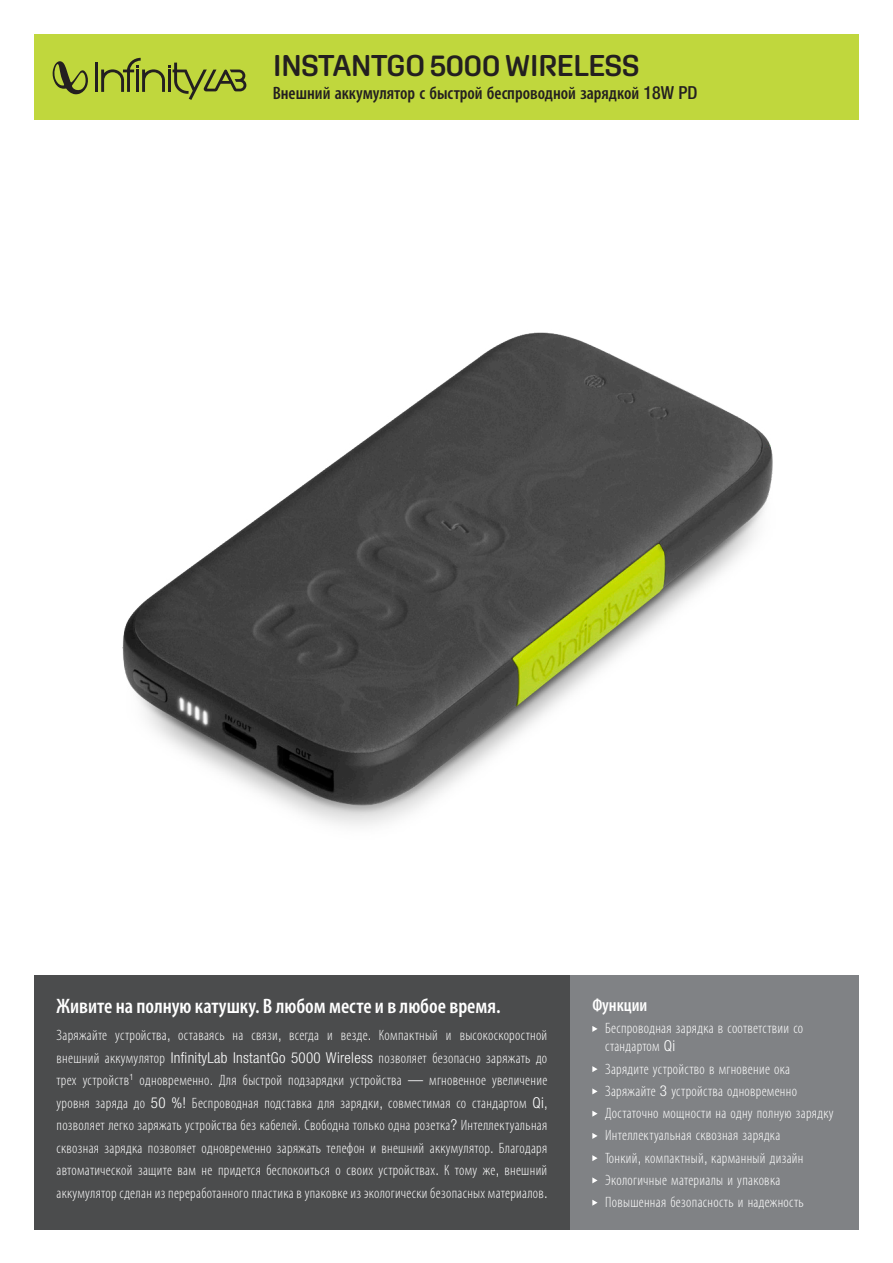
<style>
.page{position:relative;width:893px;height:1263px;background:#fff}
.page>*{position:absolute;margin:0;border:0;box-sizing:border-box;transform-origin:0 0}
.t1{font:600 30px "Aglet Sans";letter-spacing:-.025em;color:#231f20}
.t2{font:600 condensed 21px "Myriad Pro";color:#fff}
.t3{font:600 condensed 18px "Myriad Pro";color:#231f20}
.t4{font:600 condensed 18px "Myriad Pro";color:#fff}
.t5{font:300 condensed 15px/22.5px "Myriad Pro";letter-spacing:.02em;color:#fff}
.s1{font-family:"Helvetica Neue LT Pro";font-weight:500}
.s2{font-family:"Helvetica Neue LT Pro"}
</style>
<div class="page">
<img style="left:122px;top:332px;width:651px;height:494px">
<div style="left:570px;top:975px;width:289px;height:255px;background:#808285"></div>
<svg style="left:592px;top:1026px;width:6px;height:6px"></svg>
<svg style="left:592px;top:1066px;width:6px;height:6px"></svg>
<svg style="left:592px;top:1088px;width:6px;height:6px"></svg>
<svg style="left:592px;top:1111px;width:6px;height:6px"></svg>
<svg style="left:592px;top:1133px;width:6px;height:6px"></svg>
<svg style="left:592px;top:1155px;width:6px;height:6px"></svg>
<svg style="left:592px;top:1177px;width:6px;height:6px"></svg>
<svg style="left:592px;top:1200px;width:6px;height:6px"></svg>
<div style="left:34px;top:34px;width:825px;height:85px;background:#c0d73d"></div>
<div style="left:34px;top:975px;width:536px;height:255px;background:#4b4c4d"></div>
<hr style="left:95px;top:63px;width:3px;height:29px;background:#231f20">
<svg style="left:52px;top:61px;width:36px;height:33px"></svg>
<svg style="left:101px;top:58px;width:145px;height:42px"></svg>
<p class="t1" style="left:273px;top:48px;width:368px">INSTANTGO 5000 WIRELESS</p>
<p class="t3" style="left:273px;top:83px;width:426px">Внешний аккумулятор с быстрой беспроводной зарядкой <span class="s1">18W PD</span></p>
<p class="t2" style="left:57px;top:995px;width:446px">Живите на полную катушку. В любом месте и в любое время.</p>
<p class="t5" style="left:57px;top:1024px;width:493px;text-align:justify">Заряжайте устройства<span class="s2">,</span> оставаясь на связи<span class="s2">,</span> всегда и везде<span class="s2">.</span> Компактный и высокоскоростной внешний аккумулятор <span class="s2">InfinityLab InstantGo 5000 Wireless</span> позволяет безопасно заряжать до трех устройств<sup>1</sup> одновременно<span class="s2">.</span> Для быстрой подзарядки устройства <span class="s2">—</span> мгновенное увеличение уровня заряда до <span class="s2">50 %!</span> Беспроводная подставка для зарядки<span class="s2">,</span> совместимая со стандартом <span class="s2">Qi, </span>позволяет легко заряжать устройства без кабелей<span class="s2">.</span> Свободна только одна розетка<span class="s2">?</span> Интеллектуальная сквозная зарядка позволяет одновременно заряжать телефон и внешний аккумулятор<span class="s2">.</span> Благодаря автоматической защите вам не придется беспокоиться о своих устройствах<span class="s2">.</span> К тому же<span class="s2">,</span> внешний аккумулятор сделан из переработанного пластика в упаковке из экологически безопасных материалов<span class="s2">.</span></p>
<p class="t4" style="left:592px;top:995px;width:57px">Функции</p>
<p class="t5" style="left:605px;top:1020px;width:200px;line-height:18px">Беспроводная зарядка в соответствии со стандартом <span class="s2">Qi</span></p>
<p class="t5" style="left:605px;top:1058px;width:187px">Зарядите устройство в мгновение ока</p>
<p class="t5" style="left:605px;top:1080px;width:193px">Заряжайте <span class="s2">3</span> устройства одновременно</p>
<p class="t5" style="left:605px;top:1102px;width:230px">Достаточно мощности на одну полную зарядку</p>
<p class="t5" style="left:605px;top:1124px;width:177px">Интеллектуальная сквозная зарядка</p>
<p class="t5" style="left:605px;top:1147px;width:200px">Тонкий<span class="s2">,</span> компактный<span class="s2">,</span> карманный дизайн</p>
<p class="t5" style="left:605px;top:1169px;width:177px">Экологичные материалы и упаковка</p>
<p class="t5" style="left:605px;top:1191px;width:200px">Повышенная безопасность и надежность</p>
</div>
